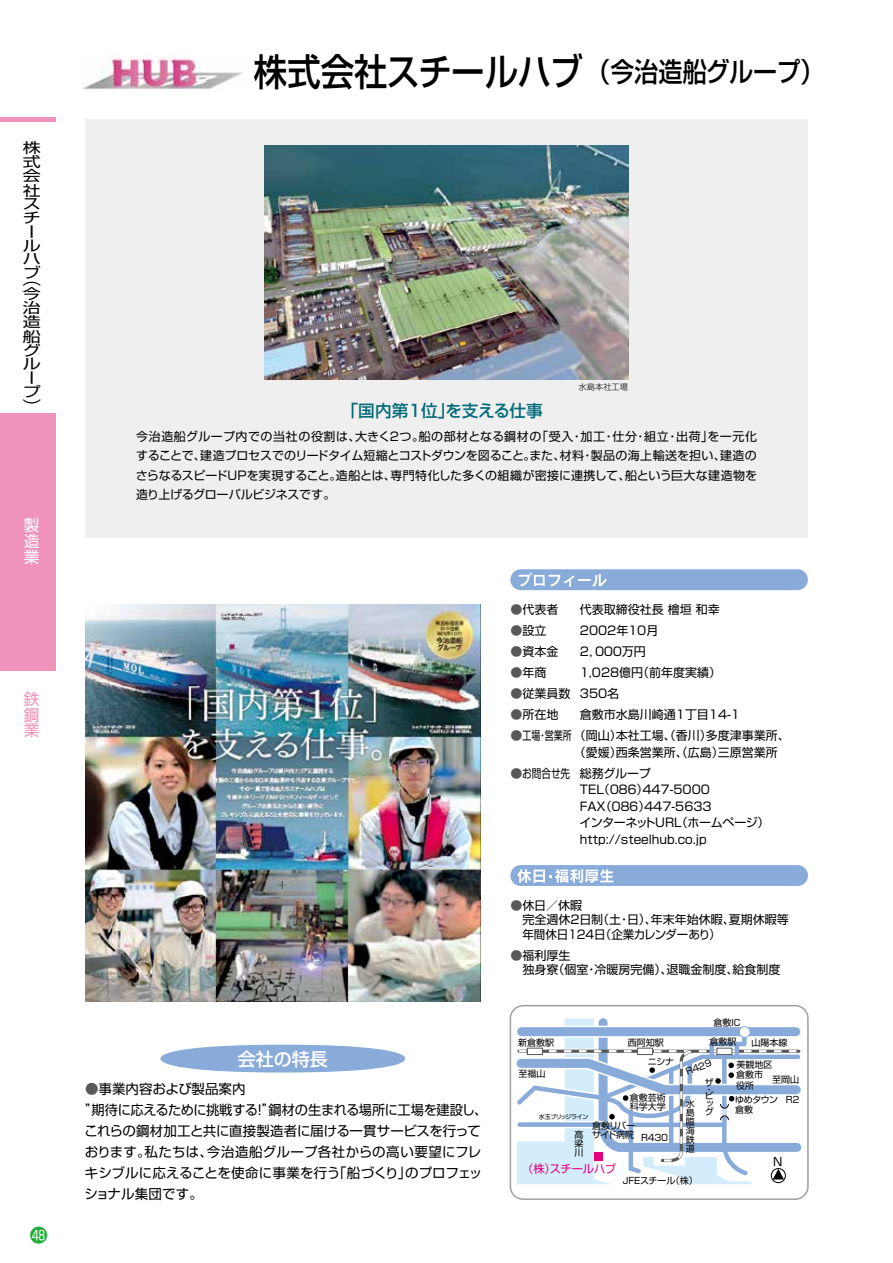
<style>
.page{position:relative;width:893px;height:1263px;background:#fff}
.page>*{position:absolute;margin:0;border:0;box-sizing:border-box;transform-origin:0 0}
.t1{font:500 37.5px "Shin Go Pro";letter-spacing:-.01em;color:#000;scale:.89 1}
.t2{font:500 18px "Shin Go Pro";color:#fff}
.t3{font:500 16.65px "Shin Go Pro";color:#006a79}
.t4{font:15.75px/15.8px "Shin Go Pro";color:#fff;text-align:justify}
.t5{font:15.75px/15.8px "Shin Go Pro";color:#ef93bb;text-align:justify}
.t6{font:14.25px/13.8px "Shin Go Pro";color:#000;scale:1.27 1}
.t7{font:13.5px/21px "Shin Go Pro";color:#000}
.t8{font:12px/19.5px "Shin Go Pro";color:#000;text-align:justify}
.t9{font:12px/21px "Shin Go Pr 6 N";color:#000}
.t10{font:12px "Shin Go Pro";color:#000;scale:.96 1}
.t11{font:12px "Shin Go Pro";color:#000;scale:.8 1}
.t12{font:11.4px "Shin Go Pro";color:#000}
.t13{font:11.25px "Shin Go Pro";letter-spacing:-.02em;color:#e4007f}
.t14{font:9px/9px "Shin Go Pro";color:#000}
.t15{font:9px/9.8px "Shin Go Pro";letter-spacing:-.035em;color:#000}
.t16{font:300 8.25px "Shin Go Pro";color:#000}
.t17{font:6px "Shin Go Pro";letter-spacing:-.06em;color:#000}
.s1{font-size:27px}
.s2{color:#595757}
.s3{font-family:"Shin Go Pro";color:#595757}
.s4{font-family:"Shin Go Pro"}
</style>
<div class="page">
<div style="left:85px;top:119px;width:723px;height:419px;background:#efefef"></div>
<div style="left:160px;top:1045px;width:245px;height:27px;background:#88abda;border-radius:50%"></div>
<div style="left:510px;top:569px;width:298px;height:21px;background:#88abda;border-radius:10px"></div>
<svg style="left:519px;top:572px;width:88px;height:15px"></svg>
<div style="left:510px;top:865px;width:298px;height:21px;background:#88abda;border-radius:10px"></div>
<svg style="left:517px;top:869px;width:96px;height:14px"></svg>
<img style="left:82px;top:56px;width:161px;height:34px">
<img style="left:85px;top:605px;width:395px;height:396px">
<img style="left:265px;top:145px;width:363px;height:234px">
<div style="left:510px;top:1005px;width:299px;height:195px;border:2px solid #9fa0a0;border-radius:13px"></div>
<svg style="left:509px;top:1014px;width:299px;height:170px"></svg>
<div style="left:0;top:413px;width:55px;height:258px;background:#ef93bb"></div>
<hr style="left:0;top:117px;width:55px;height:4px;background:#ef93bb">
<p class="t6" style="left:23px;top:139px;width:15px">株式会社スチールハブ</p>
<p class="t6" style="left:23px;top:271px;width:15px">（今治造船グループ）</p>
<h3 class="t4" style="left:24px;top:515px;width:17px">製造業</h3>
<h3 class="t5" style="left:24px;top:689px;width:17px">鉄鋼業</h3>
<h1 class="t1" style="left:254px;top:41px;width:642px">株式会社スチールハブ<span class="s1">（今治造船グループ）</span></h1>
<p class="t16" style="left:579px;top:380px;width:51px">水島本社工場</p>
<h3 class="t3" style="left:342px;top:397px;width:203px">「国内第1位」を支える仕事</h3>
<p class="t8" style="left:136px;top:425px;width:623px">今治造船グループ内での当社の役割は、大きく2つ。船の部材となる鋼材の「受入・加工・仕分・組立・出荷」を一元化することで、建造プロセスでのリードタイム短縮とコストダウンを図ること。また、材料・製品の海上輸送を担い、建造のさらなるスピードUPを実現すること。造船とは、専門特化した多くの組織が密接に連携して、船という巨大な建造物を造り上げるグローバルビジネスです。</p>
<p class="t9" style="left:578px;top:598px;width:163px">代表取締役社長 檜垣 和幸<br>2002年１0月<br>2，0００万円<br>１,028億円（前年度実績）<br>350名<br>倉敷市水島川崎通1丁目14-1</p>
<p class="t9" style="left:580px;top:741px;width:199px;text-indent:-6px">（愛媛）西条営業所、（広島）三原営業所総務グループ</p>
<p class="t9" style="left:580px;top:780px;width:191px;line-height:16.5px">TEL（０８６）４47-5000<br>FAX（０８６）４47-5633<br>インターネットURL（ホームページ）http://steelhub.co.jp</p>
<p class="t8" style="left:510px;top:598px;width:49px"><span class="s2">●</span>代表者</p>
<p class="t8" style="left:510px;top:619px;width:37px"><span class="s2">●</span>設立</p>
<p class="t8" style="left:510px;top:640px;width:49px"><span class="s2">●</span>資本金</p>
<p class="t8" style="left:510px;top:661px;width:37px"><span class="s2">●</span>年商</p>
<p class="t8" style="left:510px;top:682px;width:61px"><span class="s2">●</span>従業員数</p>
<p class="t8" style="left:510px;top:703px;width:49px"><span class="s2">●</span>所在地</p>
<p class="t9" style="left:510px;top:724px;width:281px"><span class="s3">●</span><span class="s4">工場・営業所</span>（岡山）本社工場、（香川）多度津事業所、</p>
<p class="t11" style="left:510px;top:763px;width:76px"><span class="s2">●</span>お問合せ先</p>
<p class="t8" style="left:510px;top:894px;width:73px"><span class="s2">●</span>休日／休暇</p>
<p class="t8" style="left:510px;top:908px;width:280px">　完全週休2日制（土・日）、年末年始休暇、夏期休暇等</p>
<p class="t10" style="left:522px;top:924px;width:208px">年間休日124日（企業カレンダーあり）</p>
<p class="t8" style="left:510px;top:946px;width:271px;line-height:14.4px"><span class="s2">●</span>福利厚生<br>　独身寮（個室・冷暖房完備）、退職金制度、給食制度</p>
<h2 class="t2" style="left:238px;top:1044px;width:91px">会社の特長</h2>
<p class="t7" style="left:84px;top:1076px;width:404px"><span class="s2">●</span>事業内容および製品案内<br>”期待に応えるために挑戦する！”鋼材の生まれる場所に工場を建設し、これらの鋼材加工と共に直接製造者に届ける一貫サービスを行っております。私たちは、今治造船グループ各社からの高い要望にフレキシブルに応えることを使命に事業を行う「船づくり」のプロフェッショナル集団です。</p>
<p class="t14" style="left:518px;top:1037px;width:37px">新倉敷駅</p>
<p class="t14" style="left:628px;top:1037px;width:37px">西阿知駅</p>
<p class="t14" style="left:713px;top:1016px;width:29px">倉敷IC</p>
<p class="t14" style="left:709px;top:1036px;width:28px">倉敷駅</p>
<p class="t14" style="left:751px;top:1037px;width:38px">山陽本線</p>
<p class="t14" style="left:648px;top:1056px;width:28px">ニシナ</p>
<p class="t14" style="left:684px;top:1067px;width:29px;rotate:-21deg">R４２９</p>
<p class="t14" style="left:736px;top:1058px;width:37px">美観地区</p>
<p class="t14" style="left:518px;top:1068px;width:28px">至福山</p>
<p class="t14" style="left:736px;top:1068px;width:28px;line-height:10.8px">倉敷市役所</p>
<p class="t14" style="left:772px;top:1074px;width:28px">至岡山</p>
<p class="t14" style="left:705px;top:1078px;width:10px;line-height:6.6px">ザ・ビ</p>
<p class="t14" style="left:705px;top:1098px;width:10px;line-height:7.8px">ッグ</p>
<p class="t14" style="left:630px;top:1091px;width:37px">倉敷芸術</p>
<p class="t14" style="left:786px;top:1094px;width:16px">R２</p>
<p class="t14" style="left:630px;top:1101px;width:37px">科学大学</p>
<p class="t14" style="left:686px;top:1098px;width:10px;text-align:justify">水島臨海鉄道</p>
<p class="t14" style="left:735px;top:1093px;width:45px;line-height:9.8px">ゆめタウン倉敷</p>
<p class="t17" style="left:539px;top:1111px;width:51px">水玉ブリッジライン</p>
<p class="t15" style="left:592px;top:1119px;width:45px">倉敷リバーサイド病院</p>
<p class="t14" style="left:574px;top:1129px;width:10px;text-align:justify">高梁川</p>
<p class="t14" style="left:641px;top:1132px;width:29px">R４３０</p>
<p class="t12" style="left:773px;top:1153px;width:11px">N</p>
<p class="t13" style="left:522px;top:1160px;width:95px">（株）スチールハブ</p>
<p class="t14" style="left:623px;top:1175px;width:77px">JFEスチール（株）</p>
</div>
